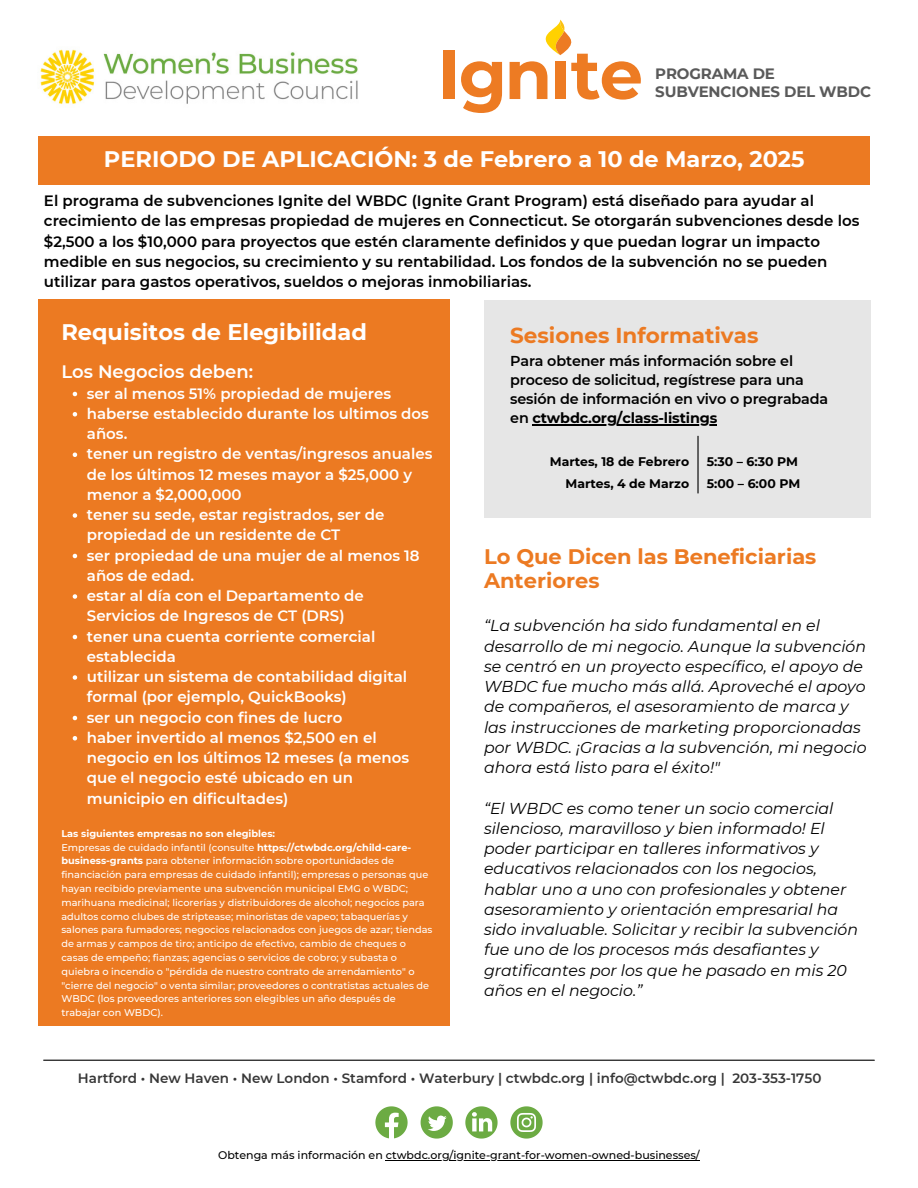
<style>
.page{position:relative;width:918px;height:1188px;background:#fff}
.page>*{position:absolute;margin:0;border:0;box-sizing:border-box;transform-origin:0 0}
.t1{font:700 22.5px "Montserrat";color:#fff}
.t2{font:700 21.6px "Montserrat";color:#ec7a22}
.t3{font:700 21px/24.8px "Montserrat";color:#ec7a22}
.t4{font:600 18px "Montserrat";color:#fff}
.t5{font:italic 15.75px/20.2px "Montserrat";color:#000}
.t6{font:600 15px/20.2px "Montserrat";color:#fff}
.t7{font:600 15px/20.2px "Montserrat";color:#000}
.t8{font:700 15px/18px "Montserrat";letter-spacing:-.01em;color:#5a5a5a}
.t9{font:600 14.4px/19.2px "Montserrat";letter-spacing:-.01em;color:#000}
.t10{font:600 13.5px "Montserrat";color:#373737}
.t11{font:700 12.45px/21.8px "Montserrat";color:#000;text-align:right}
.t12{font:500 10.95px "Montserrat";color:#000}
.t13{font:500 9.75px/13.8px "Montserrat";color:#fff}
.t14{font:700 9.75px "Montserrat";color:#fff}
.s1{font-weight:700}
</style>
<div class="page">
<div style="left:38px;top:137px;width:832px;height:48px;background:#ec7a22"></div>
<div style="left:38px;top:300px;width:412px;height:726px;background:#ec7a22"></div>
<svg style="left:375px;top:1106px;width:33px;height:32px"></svg>
<svg style="left:421px;top:1106px;width:32px;height:33px"></svg>
<svg style="left:465px;top:1106px;width:33px;height:33px"></svg>
<svg style="left:510px;top:1106px;width:33px;height:33px"></svg>
<hr style="left:44px;top:1060px;width:830px;height:1px;background:#000">
<img style="left:40px;top:49px;width:318px;height:55px">
<div style="left:484px;top:301px;width:386px;height:217px;background:#e6e6e6"></div>
<svg style="left:73px;top:392px;width:4px;height:4px"></svg>
<svg style="left:73px;top:412px;width:4px;height:5px"></svg>
<svg style="left:73px;top:453px;width:4px;height:4px"></svg>
<svg style="left:73px;top:513px;width:4px;height:5px"></svg>
<svg style="left:73px;top:554px;width:4px;height:4px"></svg>
<svg style="left:73px;top:594px;width:4px;height:5px"></svg>
<svg style="left:73px;top:635px;width:4px;height:4px"></svg>
<svg style="left:73px;top:675px;width:4px;height:5px"></svg>
<svg style="left:73px;top:716px;width:4px;height:4px"></svg>
<svg style="left:73px;top:736px;width:4px;height:5px"></svg>
<hr style="left:386px;top:1160px;width:314px;height:1px;background:#000">
<hr style="left:533px;top:424px;width:184px;height:2px;background:#000">
<div style="left:443px;top:51px;width:11px;height:48px;background:#ed7b23"></div>
<svg style="left:461px;top:61px;width:41px;height:52px"></svg>
<svg style="left:510px;top:20px;width:131px;height:80px"></svg>
<hr style="left:697px;top:436px;width:2px;height:57px;background:#000">
<h1 class="t8" style="left:655px;top:64px;width:217px">PROGRAMA DE<br>SUBVENCIONES DEL WBDC</h1>
<p class="t1" style="left:104px;top:145px;width:702px">PERIODO DE APLICACIÓN: 3 de Febrero a 10 de Marzo, 2025</p>
<h3 class="t7" style="left:44px;top:191px;width:817px">El programa de subvenciones Ignite del WBDC (Ignite Grant Program) está diseñado para ayudar al crecimiento de las empresas propiedad de mujeres en Connecticut. Se otorgarán subvenciones desde los $2,500 a los $10,000 para proyectos que estén claramente definidos y que puedan lograr un impacto medible en sus negocios, su crecimiento y su rentabilidad. Los fondos de la subvención no se pueden utilizar para gastos operativos, sueldos o mejoras inmobiliarias.</h3>
<h1 class="t1" style="left:61px;top:318px;width:307px">Requisitos de Elegibilidad</h1>
<h2 class="t4" style="left:61px;top:360px;width:193px">Los Negocios deben:</h2>
<p class="t6" style="left:87px;top:383px;width:306px">ser al menos 51% propiedad de mujeres</p>
<p class="t6" style="left:87px;top:403px;width:344px">haberse establecido durante los ultimos dos años.</p>
<p class="t6" style="left:87px;top:444px;width:347px">tener un registro de ventas/ingresos anuales de los últimos 12 meses mayor a $25,000 y menor a $2,000,000</p>
<p class="t6" style="left:87px;top:505px;width:299px">tener su sede, estar registrados, ser de propiedad de un residente de CT</p>
<p class="t6" style="left:87px;top:545px;width:334px">ser propiedad de una mujer de al menos 18 años de edad.</p>
<p class="t6" style="left:87px;top:586px;width:278px">estar al día con el Departamento de<br>Servicios de Ingresos de CT (DRS)</p>
<p class="t6" style="left:87px;top:626px;width:290px">tener una cuenta corriente comercial establecida</p>
<p class="t6" style="left:87px;top:667px;width:322px">utilizar un sistema de contabilidad digital formal (por ejemplo, QuickBooks)</p>
<p class="t6" style="left:87px;top:707px;width:257px">ser un negocio con fines de lucro</p>
<p class="t6" style="left:87px;top:727px;width:324px">haber invertido al menos $2,500 en el negocio en los últimos 12 meses (a menos que el negocio esté ubicado en un municipio en dificultades)</p>
<p class="t14" style="left:61px;top:827px;width:215px">Las siguientes empresas no son elegibles:</p>
<p class="t13" style="left:61px;top:840px;width:373px">Empresas de cuidado infantil (consulte <span class="s1">https://ctwbdc.org/child-care&shy;business-grants</span> para obtener información sobre oportunidades de financiación para empresas de cuidado infantil); empresas o personas que hayan recibido previamente una subvención municipal EMG o WBDC; marihuana medicinal; licorerías y distribuidores de alcohol; negocios para adultos como clubes de striptease; minoristas de vapeo; tabaquerías y salones para fumadores; negocios relacionados con juegos de azar; tiendas de armas y campos de tiro; anticipo de efectivo, cambio de cheques o casas de empeño; fianzas; agencias o servicios de cobro; y subasta o quiebra o incendio o "pérdida de nuestro contrato de arrendamiento" o "cierre del negocio" o venta similar; proveedores o contratistas actuales de WBDC (los proveedores anteriores son elegibles un año después de trabajar con WBDC).</p>
<p class="t2" style="left:510px;top:322px;width:250px">Sesiones Informativas</p>
<p class="t9" style="left:510px;top:351px;width:320px">Para obtener más información sobre el proceso de solicitud, regístrese para una sesión de información en vivo o pregrabada en <span class="s1">ctwbdc.org/class-listings</span></p>
<h5 class="t11" style="left:550px;top:450px;width:141px">Martes, 18 de Febrero<br>Martes, 4 de Marzo</h5>
<h5 class="t11" style="left:707px;top:450px;width:95px;text-align:left">5:30 – 6:30 PM<br>5:00 – 6:00 PM</h5>
<p class="t3" style="left:484px;top:544px;width:334px">Lo Que Dicen las Beneficiarias<br>Anteriores</p>
<h1 class="t5" style="left:484px;top:616px;width:384px">“La subvención ha sido fundamental en el desarrollo de mi negocio. Aunque la subvención se centró en un proyecto específico, el apoyo de WBDC fue mucho más allá. Aproveché el apoyo de compañeros, el asesoramiento de marca y las instrucciones de marketing proporcionadas por WBDC. ¡Gracias a la subvención, mi negocio ahora está listo para el éxito!"</h1>
<h4 class="t5" style="left:484px;top:798px;width:376px">“El WBDC es como tener un socio comercial silencioso, maravilloso y bien informado! El poder participar en talleres informativos y educativos relacionados con los negocios, hablar uno a uno con profesionales y obtener asesoramiento y orientación empresarial ha sido invaluable. Solicitar y recibir la subvención fue uno de los procesos más desafiantes y gratificantes por los que he pasado en mis 20 años en el negocio.”</h4>
<p class="t10" style="left:78px;top:1070px;width:745px">Hartford • New Haven • New London • Stamford • Waterbury | ctwbdc.org | info@ctwbdc.org | 203-353-1750</p>
<h1 class="t12" style="left:218px;top:1148px;width:483px">Obtenga más información en ctwbdc.org/ignite-grant-for-women-owned-businesses/</h1>
</div>
